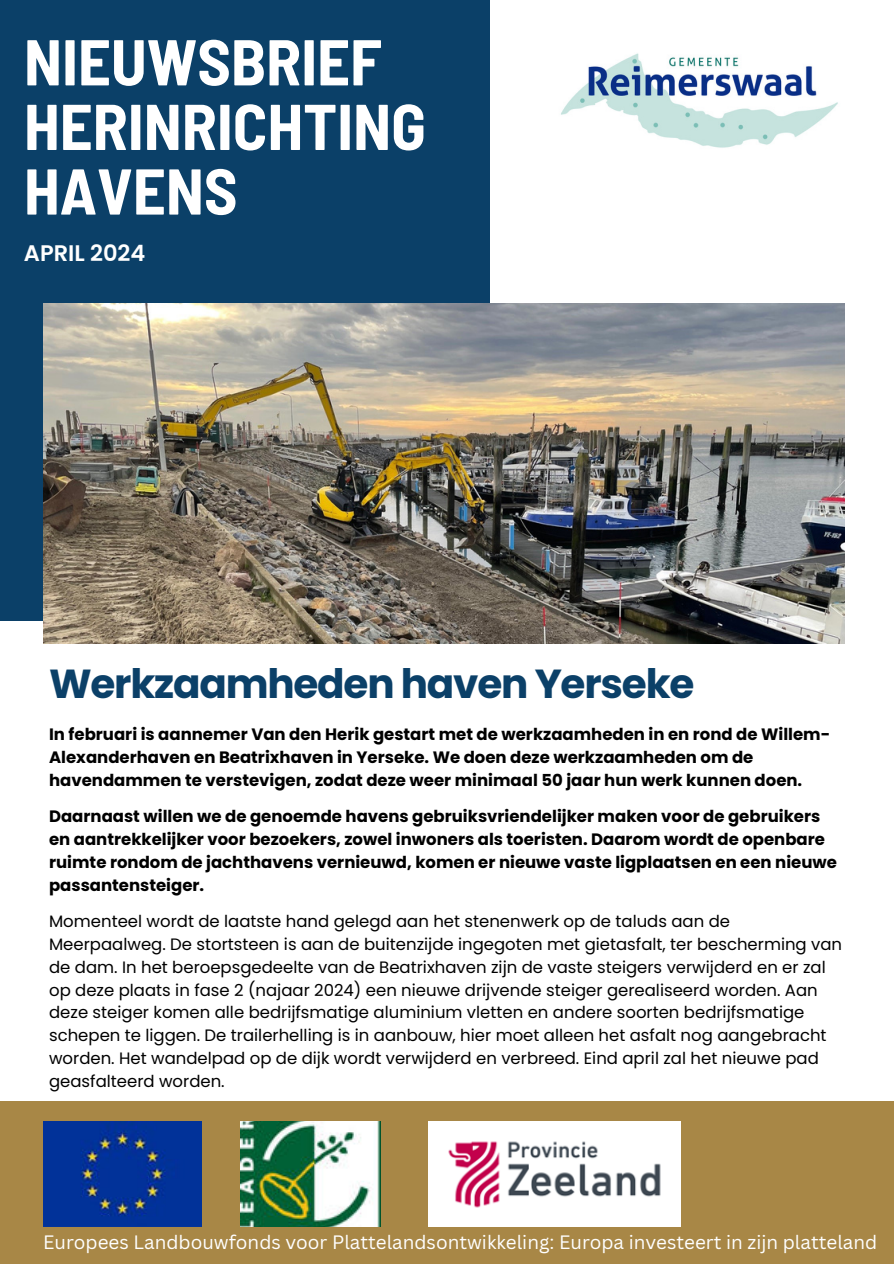
<style>
.page{position:relative;width:894px;height:1264px;background:#fff}
.page>*{position:absolute;margin:0;border:0;box-sizing:border-box;transform-origin:0 0}
.t1{font:700 semi-condensed 64.5px/64.5px "Barlow";color:#fff}
.t2{font:700 40.5px "Poppins";letter-spacing:-.03em;color:#0b4068}
.t3{font:600 22.5px "Poppins";color:#fff}
.t4{font:18.9px "Canva Sans";color:#fff}
.t5{font:16.5px/22.8px "Poppins";color:#000}
.t6{font:700 16.5px/22.8px "Poppins";color:#000}
</style>
<div class="page">
<div style="left:0;top:0;width:489px;height:620px;background:#0b4068"></div>
<div style="left:0;top:1100px;width:893px;height:163px;background:#a88746"></div>
<img style="left:43px;top:303px;width:801px;height:340px">
<img style="left:43px;top:1121px;width:159px;height:105px">
<img style="left:241px;top:1121px;width:139px;height:105px">
<img style="left:428px;top:1121px;width:252px;height:105px">
<img style="left:561px;top:53px;width:277px;height:95px">
<h1 class="t1" style="left:24px;top:26px;width:403px">NIEUWSBRIEF<br>HERINRICHTING<br>HAVENS</h1>
<h3 class="t3" style="left:24px;top:240px;width:123px">APRIL 2024</h3>
<h2 class="t2" style="left:49px;top:660px;width:646px">Werkzaamheden haven Yerseke</h2>
<p class="t6" style="left:49px;top:723px;width:782px">In februari is aannemer Van den Herik gestart met de werkzaamheden in en rond de Willem-<br>Alexanderhaven en Beatrixhaven in Yerseke. We doen deze werkzaamheden om de havendammen te verstevigen, zodat deze weer minimaal 50 jaar hun werk kunnen doen.</p>
<p class="t6" style="left:49px;top:805px;width:789px">Daarnaast willen we de genoemde havens gebruiksvriendelijker maken voor de gebruikers en aantrekkelijker voor bezoekers, zowel inwoners als toeristen. Daarom wordt de openbare ruimte rondom de jachthavens vernieuwd, komen er nieuwe vaste ligplaatsen en een nieuwe passantensteiger.</p>
<p class="t5" style="left:49px;top:910px;width:794px">Momenteel wordt de laatste hand gelegd aan het stenenwerk op de taluds aan de Meerpaalweg. De stortsteen is aan de buitenzijde ingegoten met gietasfalt, ter bescherming van de dam. In het beroepsgedeelte van de Beatrixhaven zijn de vaste steigers verwijderd en er zal op deze plaats in fase 2 (najaar 2024) een nieuwe drijvende steiger gerealiseerd worden. Aan deze steiger komen alle bedrijfsmatige aluminium vletten en andere soorten bedrijfsmatige schepen te liggen. De trailerhelling is in aanbouw, hier moet alleen het asfalt nog aangebracht worden. Het wandelpad op de dijk wordt verwijderd en verbreed. Eind april zal het nieuwe pad geasfalteerd worden.</p>
<p class="t4" style="left:43px;top:1230px;width:835px">Europees Landbouwfonds voor Plattelandsontwikkeling: Europa investeert in zijn platteland</p>
</div>
